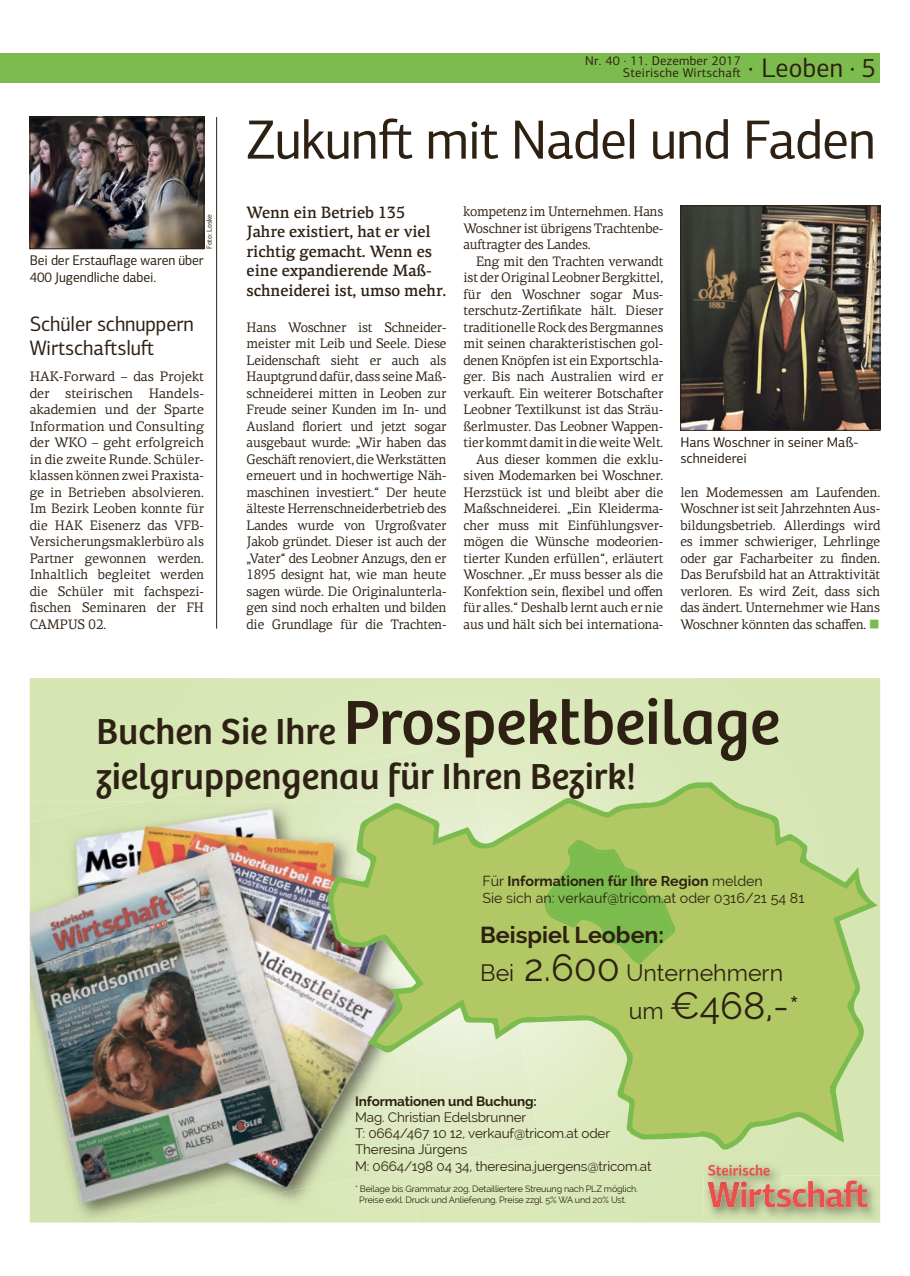
<style>
.page{position:relative;width:910px;height:1276px;background:#fff}
.page>*{position:absolute;margin:0;border:0;box-sizing:border-box;transform-origin:0 0}
.t1{font:64.5px "Bree";color:#2e2113}
.t2{font:55.5px "PF Centro Sans Pro";letter-spacing:-.015em;color:#2e2113;scale:.96 1}
.t3{font:37.65px "Raleway";color:#2e2113}
.t4{font:37.5px "Bree";color:#2e2113}
.t5{font:27px "PF Centro Sans Pro";color:#2e2113;scale:.96 1}
.t6{font:700 23.25px/38px "Raleway";color:#2e2113}
.t7{font:21px/24px "PF Centro Sans Pro";letter-spacing:-.005em;color:#2e2113;scale:.96 1}
.t8{font:500 16.5px/19.5px "PF Centro Serif Pro";letter-spacing:-.01em;color:#2e2113;scale:.95 1}
.t9{font:14.25px/17.1px "Raleway";color:#2e2113}
.t10{font:14.1px/16.5px "PF Centro Sans Pro";letter-spacing:-.01em;color:#2e2113;scale:.96 1}
.t11{font:14.1px/16.5px "PF Centro Sans Pro";letter-spacing:-.01em;color:#2e2113}
.t12{font:13.8px/16.5px "PF Centro Serif Pro";letter-spacing:-.01em;color:#2e2113;text-align:justify;scale:.96 1}
.t13{font:13.8px/16.5px "PF Centro Serif Pro";letter-spacing:-.01em;color:#2e2113;text-align:justify}
.t14{font:13.5px/16.2px "Raleway";letter-spacing:-.01em;color:#2e2113}
.t15{font:700 13.5px "Raleway";letter-spacing:-.01em;color:#2e2113}
.t16{font:12.75px/12.8px "PF Centro Sans Pro";letter-spacing:.02em;color:#2e2113;text-align:right}
.t17{font:9px/10.8px "Raleway";letter-spacing:-.02em;color:#2e2113}
.t18{font:7.5px "PF Centro Sans Pro";color:#2e2113}
.s1{color:#7cbc4e}
.s2{font-size:37.5px}
.s3{font-weight:700}
.s4{font-weight:400}
.s5{font-weight:400;font-size:37.65px}
.s6{font-size:23.25px}
.s7{font-size:31.8px}
</style>
<div class="page">
<div style="left:0;top:53px;width:879px;height:30px;background:#7cbc4e"></div>
<img style="left:682px;top:207px;width:196px;height:221px">
<div style="left:680px;top:205px;width:200px;height:225px;border:1px solid #2e2113"></div>
<img style="left:32px;top:119px;width:170px;height:128px">
<div style="left:30px;top:117px;width:174px;height:132px;border:1px solid #2e2113"></div>
<hr style="left:216px;top:117px;width:1px;height:511px;background:#2e2113">
<svg style="left:30px;top:678px;width:850px;height:544px;background:#d8e7b7"></svg>
<div style="left:369px;top:1174px;width:48px;height:48px;background:#dbe8ba"></div>
<img style="left:332px;top:1183px;width:37px;height:39px">
<img style="left:145px;top:743px;width:331px;height:58px">
<img style="left:417px;top:1150px;width:31px;height:17px">
<img style="left:439px;top:1150px;width:101px;height:12px">
<img style="left:30px;top:801px;width:129px;height:148px">
<img style="left:159px;top:801px;width:155px;height:148px">
<img style="left:314px;top:801px;width:13px;height:121px">
<img style="left:30px;top:937px;width:51px;height:285px">
<img style="left:36px;top:949px;width:150px;height:179px">
<img style="left:186px;top:922px;width:141px;height:160px">
<img style="left:64px;top:1082px;width:268px;height:140px">
<img style="left:313px;top:1073px;width:69px;height:110px">
<img style="left:372px;top:1150px;width:45px;height:24px">
<img style="left:703px;top:1175px;width:177px;height:45px">
<img style="left:703px;top:1160px;width:79px;height:28px">
<svg style="left:708px;top:1164px;width:160px;height:43px;background:#cfa989"></svg>
<svg style="left:327px;top:782px;width:551px;height:368px;background:#bed287"></svg>
<svg style="left:544px;top:838px;width:131px;height:126px;background:#95c159"></svg>
<p class="t16" style="left:585px;top:54px;width:157px">Nr. 40 · 11. Dezember 2017<br>Steirische Wirtschaft</p>
<h3 class="t5" style="left:748px;top:51px;width:135px">· Leoben · 5</h3>
<p class="t18" style="left:205px;top:249px;width:36px;rotate:-90deg">Foto: Loske</p>
<p class="t10" style="left:30px;top:252px;width:183px">Bei der Erstauflage waren über<br>400 Jugendliche dabei.</p>
<h3 class="t7" style="left:30px;top:312px;width:172px">Schüler schnuppern<br>Wirtschaftsluft</h3>
<p class="t13" style="left:30px;top:368px;width:176px">HAK-Forward – das Projekt der steirischen Handels&shy;akademien und der Sparte Information und Consulting der WKO – geht erfolgreich in die zweite Runde. Schüler&shy;klassen können zwei Praxista&shy;ge in Betrieben absolvieren.<br>Im Bezirk Leoben konnte für die HAK Eisenerz das VFB-Versicherungsmaklerbüro als Partner gewonnen werden.<br>Inhaltlich begleitet werden die Schüler mit fachspezi&shy;fischen Seminaren der FH CAMPUS 02.</p>
<h2 class="t2" style="left:247px;top:106px;width:657px">Zukunft mit Nadel und Faden</h2>
<p class="t8" style="left:247px;top:203px;width:212px">Wenn ein Betrieb 135<br>Jahre existiert, hat er viel richtig gemacht. Wenn es eine expandierende Maß&shy;schneiderei ist, umso mehr.</p>
<p class="t12" style="left:247px;top:319px;width:210px">Hans Woschner ist Schneider&shy;meister mit Leib und Seele. Diese Leidenschaft sieht er auch als Hauptgrund dafür, dass seine Maß&shy;schneiderei mitten in Leoben zur Freude seiner Kunden im In- und Ausland floriert und jetzt sogar ausgebaut wurde: „Wir haben das Geschäft renoviert, die Werkstätten erneuert und in hochwertige Näh&shy;maschinen investiert.“ Der heute älteste Herrenschneiderbetrieb des Landes wurde von Urgroßvater Jakob gründet. Dieser ist auch der „Vater“ des Leobner Anzugs, den er 1895 designt hat, wie man heute sagen würde. Die Originalunterla&shy;gen sind noch erhalten und bilden die Grundlage für die Trachten-</p>
<p class="t12" style="left:463px;top:203px;width:210px">kompetenz im Unternehmen. Hans Woschner ist übrigens Trachtenbe&shy;auftragter des Landes.</p>
<p class="t12" style="left:463px;top:253px;width:210px;text-align:right">Eng mit den Trachten verwandt ist der Original Leobner Bergkittel, für den Woschner sogar Mus&shy;terschutz-Zertifikate hält. Dieser traditionelle Rock des Bergmannes mit seinen charakteristischen gol&shy;denen Knöpfen ist ein Exportschla&shy;ger. Bis nach Australien wird er verkauft. Ein weiterer Botschafter Leobner Textilkunst ist das Sträu&shy;ßerlmuster. Das Leobner Wappen&shy;tier kommt damit in die weite Welt.<br>Aus dieser kommen die exklu&shy;siven Modemarken bei Woschner.<br>Herzstück ist und bleibt aber die Maßschneiderei. „Ein Kleiderma&shy;cher muss mit Einfühlungsver&shy;mögen die Wünsche modeorien&shy;tierter Kunden erfüllen“, erläutert Woschner. „Er muss besser als die Konfektion sein, flexibel und offen für alles.“ Deshalb lernt auch er nie aus und hält sich bei internationa-</p>
<p class="t11" style="left:680px;top:434px;width:180px">Hans Woschner in seiner Maß&shy;schneiderei</p>
<p class="t12" style="left:680px;top:484px;width:210px">len Modemessen am Laufenden.<br>Woschner ist seit Jahrzehnten Aus&shy;bildungsbetrieb. Allerdings wird es immer schwieriger, Lehrlinge oder gar Facharbeiter zu finden.<br>Das Berufsbild hat an Attraktivität verloren. Es wird Zeit, dass sich das ändert. Unternehmer wie Hans Woschner könnten das schaffen. <span class="s1">■</span></p>
<h1 class="t1" style="left:96px;top:684px;width:685px"><span class="s2">Buchen Sie Ihre</span> Prospektbeilage</h1>
<h3 class="t4" style="left:96px;top:754px;width:541px">zielgruppengenau für Ihren Bezirk!</h3>
<p class="t9" style="left:482px;top:872px;width:323px">Für <span class="s3">Informationen für Ihre Region</span> melden<br>Sie sich an: verkauf@tricom.at oder 0316/21 54 81</p>
<h3 class="t6" style="left:480px;top:916px;width:305px">Beispiel Leoben:<br><span class="s4">Bei</span> <span class="s5">2.600</span> <span class="s4">Unternehmern</span></h3>
<h3 class="t3" style="left:629px;top:984px;width:172px"><span class="s6">um</span> €468,-<span class="s7">*</span></h3>
<p class="t15" style="left:355px;top:1093px;width:183px">Informationen und Buchung:</p>
<p class="t14" style="left:355px;top:1109px;width:298px">Mag. Christian Edelsbrunner<br>T: 0664/467 10 12, verkauf@tricom.at oder Theresina Jürgens<br>M: 0664/198 04 34, theresina.juergens@tricom.at</p>
<p class="t17" style="left:359px;top:1183px;width:280px;text-indent:-4px">* Beilage bis Grammatur 20g. Detailliertere Streuung nach PLZ möglich.<br>Preise exkl. Druck und Anlieferung. Preise zzgl. 5% WA und 20% Ust.</p>
</div>
